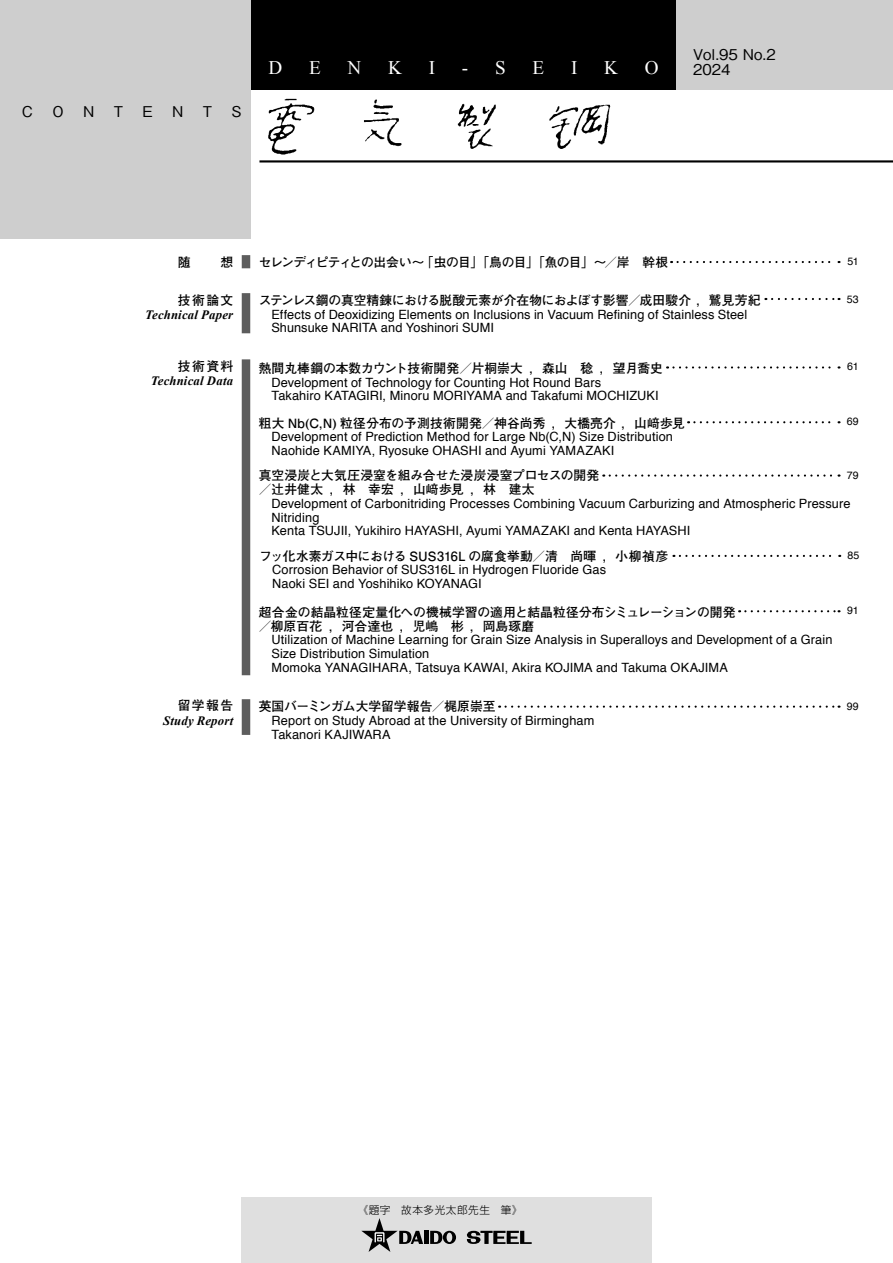
<style>
.page{position:relative;width:893px;height:1263px;background:#fff}
.page>*{position:absolute;margin:0;border:0;box-sizing:border-box;transform-origin:0 0}
.t1{font:19.2px "Times New Roman";color:#fff}
.t2{font:500 14.85px/14.9px "Gothic BBB Pro";color:#000}
.t3{font:12.75px/13.8px "Helvetica";letter-spacing:.01em;color:#000}
.t4{font:700 12.75px/13.8px "Futo Go B101 Pro";color:#000}
.t5{font:italic 700 12.75px "Times New Roman";letter-spacing:.015em;color:#000}
.t6{font:700 12.75px "Futo Go B101 Pro";letter-spacing:-.06em;color:#000}
.t7{font:10.65px "Helvetica";letter-spacing:.015em;color:#000}
.t8{font:300 10.65px "Shin Go Pro";letter-spacing:.05em;color:#000}
</style>
<div class="page">
<div style="left:251px;top:0;width:425px;height:89px;background:#000"></div>
<hr style="left:259px;top:160px;width:634px;height:2px;background:#000">
<div style="left:676px;top:0;width:217px;height:89px;background:#cecece"></div>
<div style="left:0;top:0;width:251px;height:238px;background:#cecece"></div>
<img style="left:268px;top:98px;width:343px;height:57px">
<div style="left:241px;top:1197px;width:411px;height:66px;background:#dfdfdf"></div>
<div style="left:424px;top:1231px;width:5px;height:13px;background:#000"></div>
<svg style="left:430px;top:1230px;width:26px;height:14px"></svg>
<svg style="left:466px;top:1231px;width:66px;height:13px"></svg>
<svg style="left:361px;top:1218px;width:62px;height:34px"></svg>
<div style="left:242px;top:255px;width:8px;height:13px;background:#5d5d5d"></div>
<svg style="left:671px;top:261px;width:168px;height:2px"></svg>
<div style="left:242px;top:293px;width:8px;height:40px;background:#5d5d5d"></div>
<svg style="left:772px;top:298px;width:67px;height:2px"></svg>
<svg style="left:667px;top:366px;width:172px;height:2px"></svg>
<svg style="left:688px;top:421px;width:151px;height:2px"></svg>
<svg style="left:739px;top:610px;width:100px;height:2px"></svg>
<svg style="left:499px;top:705px;width:340px;height:3px"></svg>
<div style="left:242px;top:359px;width:8px;height:316px;background:#5d5d5d"></div>
<div style="left:242px;top:699px;width:8px;height:36px;background:#5d5d5d"></div>
<svg style="left:610px;top:474px;width:229px;height:3px"></svg>
<svg style="left:680px;top:555px;width:160px;height:2px"></svg>
<p class="t2" style="left:22px;top:102px;width:13px">C</p>
<p class="t2" style="left:52px;top:102px;width:13px">O</p>
<p class="t2" style="left:83px;top:102px;width:13px">N</p>
<p class="t2" style="left:114px;top:102px;width:11px">T</p>
<p class="t2" style="left:142px;top:102px;width:12px">E</p>
<p class="t2" style="left:172px;top:102px;width:13px">N</p>
<p class="t2" style="left:203px;top:102px;width:11px">T</p>
<p class="t2" style="left:231px;top:102px;width:12px">S</p>
<h1 class="t1" style="left:268px;top:55px;width:15px">D</h1>
<h1 class="t1" style="left:309px;top:55px;width:13px">E</h1>
<h1 class="t1" style="left:347px;top:55px;width:15px">N</h1>
<h1 class="t1" style="left:388px;top:55px;width:15px">K</h1>
<h1 class="t1" style="left:429px;top:55px;width:8px">I</h1>
<h1 class="t1" style="left:462px;top:55px;width:45px">- S</h1>
<h1 class="t1" style="left:533px;top:55px;width:13px">E</h1>
<h1 class="t1" style="left:571px;top:55px;width:8px">I</h1>
<h1 class="t1" style="left:604px;top:55px;width:15px">K</h1>
<h1 class="t1" style="left:645px;top:55px;width:15px">O</h1>
<p class="t2" style="left:693px;top:45px;width:84px">Vol.95 No.2<br>2024</p>
<p class="t4" style="left:178px;top:253px;width:14px">随</p>
<p class="t4" style="left:220px;top:253px;width:14px">想</p>
<p class="t6" style="left:259px;top:252px;width:411px">セレンディピティとの出会い～「虫の目」「鳥の目」「魚の目」～／岸　幹根</p>
<p class="t7" style="left:847px;top:253px;width:13px">51</p>
<p class="t4" style="left:259px;top:292px;width:503px">ステンレス鋼の真空精錬における脱酸元素が介在物におよぼす影響／成田駿介，鷲見芳紀</p>
<p class="t3" style="left:271px;top:308px;width:477px">Effects of Deoxidizing Elements on Inclusions in Vacuum Refining of Stainless Steel<br>Shunsuke NARITA and Yoshinori SUMI</p>
<p class="t4" style="left:178px;top:292px;width:57px">技術論文</p>
<p class="t5" style="left:145px;top:306px;width:90px">Technical Paper</p>
<p class="t7" style="left:847px;top:291px;width:14px">53</p>
<p class="t4" style="left:178px;top:357px;width:57px">技術資料</p>
<p class="t5" style="left:151px;top:372px;width:84px">Technical Data</p>
<p class="t4" style="left:178px;top:697px;width:57px">留学報告</p>
<p class="t5" style="left:163px;top:711px;width:72px">Study Report</p>
<p class="t4" style="left:259px;top:360px;width:406px">熱間丸棒鋼の本数カウント技術開発／片桐崇大，森山　稔，望月喬史</p>
<p class="t3" style="left:271px;top:376px;width:389px">Development of Technology for Counting Hot Round Bars<br>Takahiro KATAGIRI, Minoru MORIYAMA and Takafumi MOCHIZUKI</p>
<p class="t4" style="left:259px;top:414px;width:428px">粗大 Nb(C,N) 粒径分布の予測技術開発／神谷尚秀，大橋亮介，山﨑歩見</p>
<p class="t3" style="left:271px;top:430px;width:403px">Development of Prediction Method for Large Nb(C,N) Size Distribution<br>Naohide KAMIYA, Ryosuke OHASHI and Ayumi YAMAZAKI</p>
<p class="t7" style="left:847px;top:358px;width:13px">61</p>
<p class="t7" style="left:847px;top:413px;width:14px">69</p>
<p class="t4" style="left:259px;top:467px;width:342px">真空浸炭と大気圧浸窒を組み合せた浸炭浸窒プロセスの開発／辻井健太，林　幸宏，山﨑歩見，林　建太</p>
<p class="t3" style="left:272px;top:497px;width:580px">Development of Carbonitriding Processes Combining Vacuum Carburizing and Atmospheric Pressure<br>Nitriding<br>Kenta TSUJII, Yukihiro HAYASHI, Ayumi YAMAZAKI and Kenta HAYASHI</p>
<p class="t7" style="left:847px;top:467px;width:13px">79</p>
<p class="t4" style="left:259px;top:547px;width:410px">フッ化水素ガス中における SUS316L の腐食挙動／清　尚暉，小柳禎彦</p>
<p class="t3" style="left:272px;top:563px;width:335px">Corrosion Behavior of SUS316L in Hydrogen Fluoride Gas<br>Naoki SEI and Yoshihiko KOYANAGI</p>
<p class="t7" style="left:847px;top:547px;width:14px">85</p>
<p class="t4" style="left:259px;top:603px;width:478px">超合金の結晶粒径定量化への機械学習の適用と結晶粒径分布シミュレーションの開発／柳原百花，河合達也，児嶋　彬，岡島琢磨</p>
<p class="t3" style="left:271px;top:633px;width:563px">Utilization of Machine Learning for Grain Size Analysis in Superalloys and Development of a Grain<br>Size Distribution Simulation<br>Momoka YANAGIHARA, Tatsuya KAWAI, Akira KOJIMA and Takuma OKAJIMA</p>
<p class="t7" style="left:847px;top:602px;width:13px">91</p>
<p class="t4" style="left:259px;top:698px;width:238px">英国バーミンガム大学留学報告／梶原崇至</p>
<p class="t3" style="left:271px;top:714px;width:324px">Report on Study Abroad at the University of Birmingham<br>Takanori KAJIWARA</p>
<p class="t7" style="left:847px;top:698px;width:14px">99</p>
<p class="t8" style="left:358px;top:1201px;width:166px">《題字　故本多光太郎先生　筆》</p>
</div>
